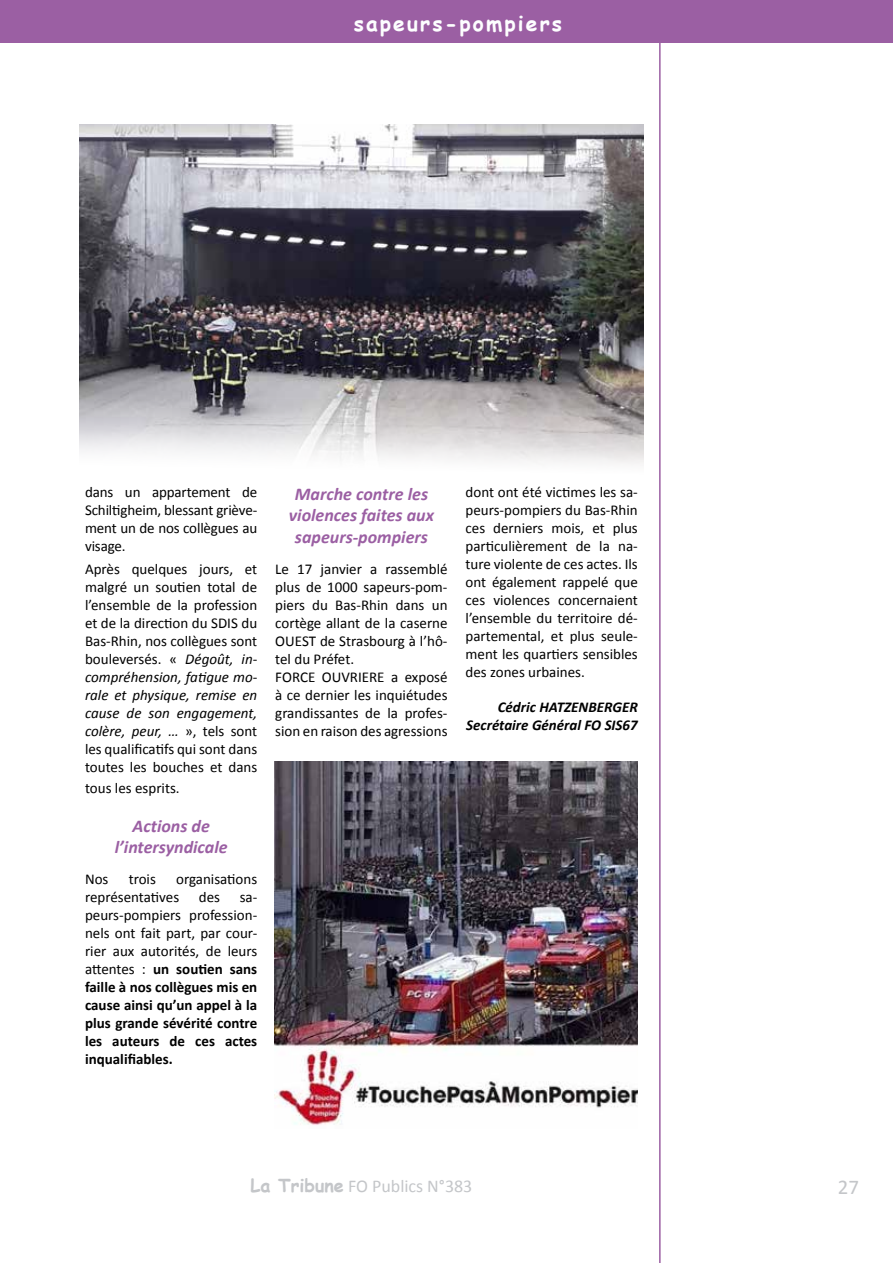
<style>
.page{position:relative;width:893px;height:1263px;background:#fff}
.page>*{position:absolute;margin:0;border:0;box-sizing:border-box;transform-origin:0 0}
.t1{font:700 21px "Comic Sans MS";letter-spacing:.1em;color:#fdfeff}
.t2{font:21px "Calibri";color:#c4c6c9}
.t3{font:italic 700 18px/21.6px "Calibri";color:#9b5fa3;text-align:center}
.t4{font:18px "Calibri";color:#c4c6c9}
.t5{font:15px/18px "Calibri";color:#000;text-align:justify}
.t6{font:700 15px/18px "Calibri";color:#000;text-align:justify}
.t7{font:italic 700 15px/18px "Calibri";color:#000;text-align:right}
.s1{font-style:italic}
.s2{font-weight:400}
.s3{font-family:"Comic Sans MS";font-weight:700}
</style>
<div class="page">
<hr style="left:659px;top:0;width:2px;height:1263px;background:#9b5fa3">
<div style="left:1px;top:0;width:892px;height:43px;background:#9b5fa3"></div>
<img style="left:275px;top:762px;width:362px;height:363px">
<img style="left:79px;top:125px;width:564px;height:339px">
<h1 class="t1" style="left:354px;top:7px;width:210px">sapeurs-pompiers</h1>
<p class="t5" style="left:85px;top:483px;width:174px">dans un appartement de Schiltigheim, blessant griève&shy;ment un de nos collègues au visage.</p>
<p class="t5" style="left:85px;top:560px;width:174px">Après quelques jours, et malgré un soutien total de l’ensemble de la profession et de la direction du SDIS du Bas-Rhin, nos collègues sont bouleversés. « <span class="s1">Dégoût, in&shy;compréhension, fatigue mo&shy;rale et physique, remise en cause de son engagement, colère, peur, …</span> », tels sont les qualificatifs qui sont dans toutes les bouches et dans</p>
<p class="t5" style="left:85px;top:779px;width:96px">tous les esprits.</p>
<p class="t3" style="left:115px;top:815px;width:114px">Actions de l’intersyndicale</p>
<p class="t5" style="left:85px;top:870px;width:25px">Nos</p>
<p class="t5" style="left:129px;top:870px;width:29px">trois</p>
<p class="t5" style="left:85px;top:870px;width:174px;text-indent:91px">organisations représentatives</p>
<p class="t5" style="left:199px;top:888px;width:23px">des</p>
<p class="t6" style="left:85px;top:888px;width:174px;text-indent:155px"><span class="s2">sa&shy;peurs-pompiers profession&shy;nels ont fait part, par cour&shy;rier aux autorités, de leurs attentes :</span> un soutien sans faille à nos collègues mis en cause ainsi qu’un appel à la plus grande sévérité contre les auteurs de ces actes inqualifiables.</p>
<p class="t3" style="left:289px;top:483px;width:147px">Marche contre les violences faites aux sapeurs-pompiers</p>
<p class="t5" style="left:275px;top:560px;width:174px;text-align:left">Le 17 janvier a rassemblé plus de 1000 sapeurs-pom&shy;piers du Bas-Rhin dans un cortège allant de la caserne<br>OUEST de Strasbourg à l’hô&shy;tel du Préfet.<br>FORCE OUVRIERE a exposé à ce dernier les inquiétudes grandissantes de la profes&shy;sion en raison des agressions</p>
<p class="t5" style="left:466px;top:483px;width:174px">dont ont été victimes les sa&shy;peurs-pompiers du Bas-Rhin ces derniers mois, et plus particulièrement de la na&shy;ture violente de ces actes. Ils ont également rappelé que ces violences concernaient l’ensemble du territoire dé&shy;partemental, et plus seule&shy;ment les quartiers sensibles des zones urbaines.</p>
<p class="t7" style="left:466px;top:698px;width:173px">Cédric HATZENBERGER<br>Secrétaire Général FO SIS67</p>
<p class="t4" style="left:250px;top:1175px;width:223px"><span class="s3">La Tribune</span> FO Publics N°383</p>
<h1 class="t2" style="left:838px;top:1173px;width:23px">27</h1>
</div>
